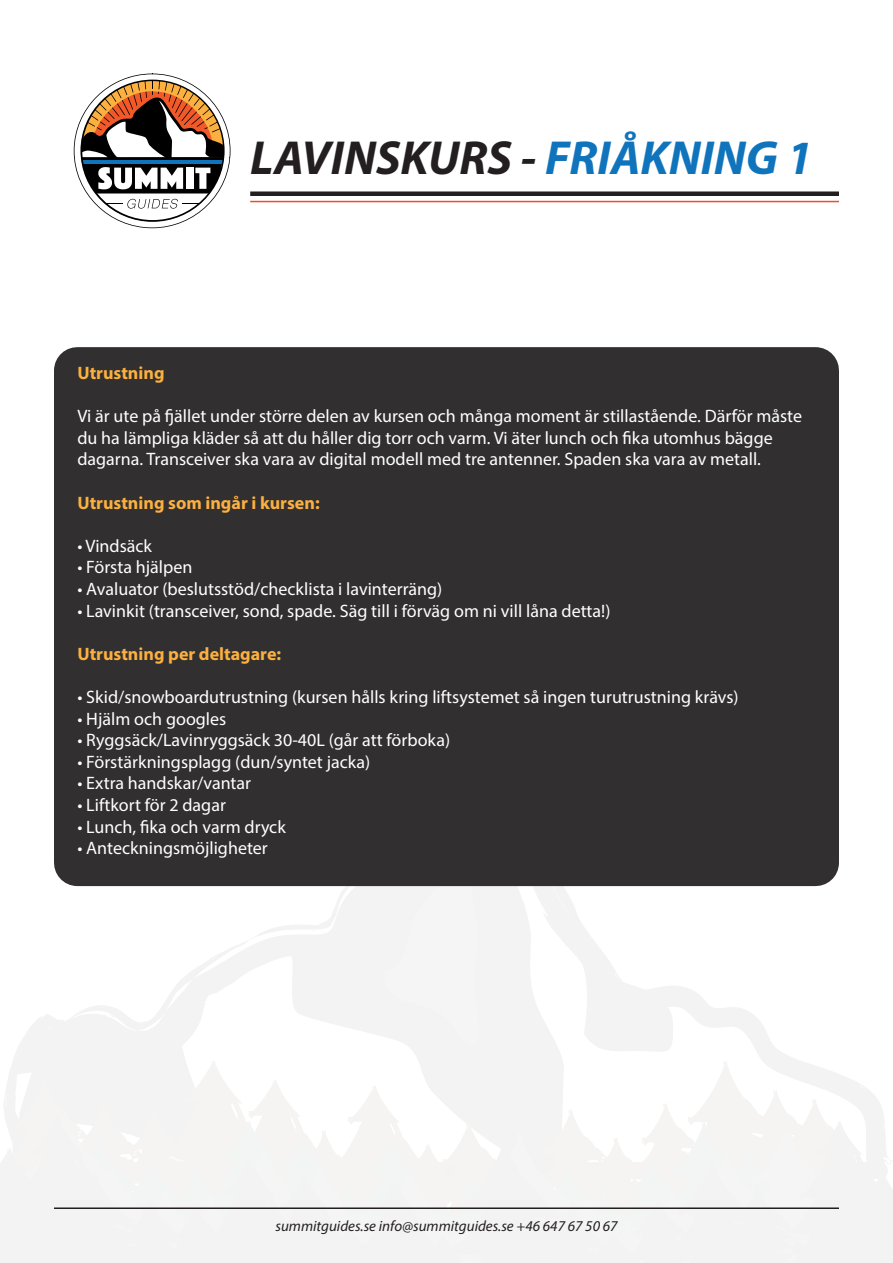
<style>
.page{position:relative;width:893px;height:1263px;background:#fff}
.page>*{position:absolute;margin:0;border:0;box-sizing:border-box;transform-origin:0 0}
.t1{font:italic 700 48px "Myriad Pro";color:#231f20}
.t2{font:18px/21.6px "Myriad Pro";color:#fff}
.t3{font:700 18px "Myriad Pro";color:#fbb03f}
.t4{font:italic 15px "Myriad Pro";color:#231f20}
.s1{color:#1074bc}
</style>
<div class="page">
<svg style="left:0;top:886px;width:893px;height:377px"></svg>
<div style="left:77px;top:370px;width:739px;height:493px;background:#312f30"></div>
<div style="left:54px;top:347px;width:785px;height:539px;border:46px solid #312f30"></div>
<svg style="left:74px;top:74px;width:157px;height:154px"></svg>
<div style="left:250px;top:191px;width:589px;height:5px;background:#231f20"></div>
<hr style="left:54px;top:1207px;width:785px;height:2px;background:#231f20">
<hr style="left:250px;top:201px;width:589px;height:1px;background:#ef4d2f">
<p class="t1" style="left:250px;top:126px;width:564px">LAVINSKURS - <span class="s1">FRIÅKNING 1</span></p>
<p class="t3" style="left:77px;top:361px;width:89px">Utrustning</p>
<p class="t2" style="left:77px;top:405px;width:726px">Vi är ute på fjället under större delen av kursen och många moment är stillastående. Därför måste du ha lämpliga kläder så att du håller dig torr och varm. Vi äter lunch och fika utomhus bägge dagarna. Transceiver ska vara av digital modell med tre antenner. Spaden ska vara av metall.</p>
<p class="t3" style="left:77px;top:491px;width:244px">Utrustning som ingår i kursen:</p>
<p class="t2" style="left:77px;top:535px;width:76px">• Vindsäck</p>
<p class="t2" style="left:77px;top:556px;width:116px">• Första hjälpen</p>
<p class="t2" style="left:77px;top:578px;width:366px">• Avaluator (beslutsstöd/checklista i lavinterräng)</p>
<p class="t2" style="left:77px;top:599px;width:535px">• Lavinkit (transceiver, sond, spade. Säg till i förväg om ni vill låna detta!)</p>
<p class="t3" style="left:77px;top:642px;width:205px">Utrustning per deltagare:</p>
<p class="t2" style="left:77px;top:686px;width:663px">• Skid/snowboardutrustning (kursen hålls kring liftsystemet så ingen turutrustning krävs)</p>
<p class="t2" style="left:77px;top:707px;width:150px">• Hjälm och googles</p>
<p class="t2" style="left:77px;top:729px;width:374px">• Ryggsäck/Lavinryggsäck 30-40L (går att förboka)</p>
<p class="t2" style="left:77px;top:751px;width:295px">• Förstärkningsplagg (dun/syntet jacka)</p>
<p class="t2" style="left:77px;top:772px;width:175px">• Extra handskar/vantar</p>
<p class="t2" style="left:77px;top:794px;width:150px">• Liftkort för 2 dagar</p>
<p class="t2" style="left:77px;top:815px;width:210px">• Lunch, fika och varm dryck</p>
<p class="t2" style="left:77px;top:837px;width:192px">• Anteckningsmöjligheter</p>
<p class="t4" style="left:275px;top:1216px;width:344px">summitguides.se info@summitguides.se +46 647 67 50 67</p>
</div>
